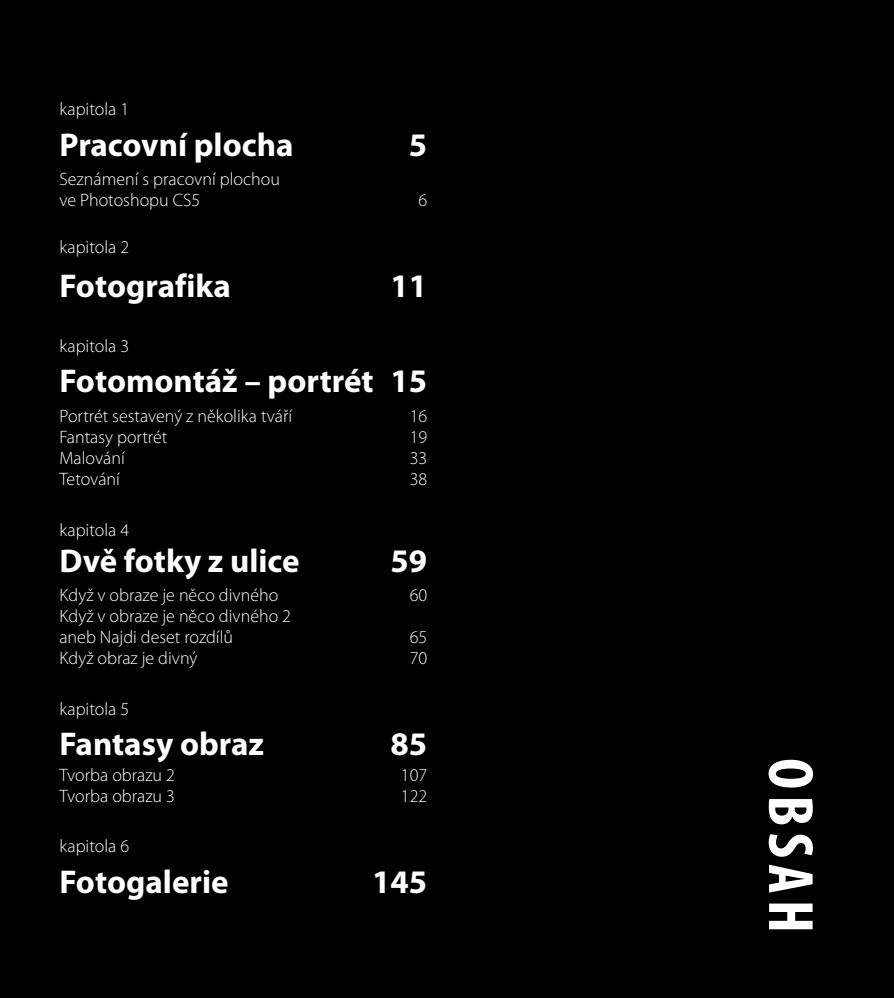
<style>
.page{position:relative;width:894px;height:998px;background:#fff}
.page>*{position:absolute;margin:0;border:0;box-sizing:border-box;transform-origin:0 0}
.t1{font:700 condensed 64.5px "Myriad Pro";letter-spacing:.095em;color:#fff}
.t2{font:700 33px "Myriad Pro";color:#fff}
.t3{font:300 18px/21px "Myriad Pro";color:#fff}
</style>
<div class="page">
<div style="left:0;top:0;width:893px;height:998px;background:#000"></div>
<p class="t3" style="left:59px;top:99px;width:71px">kapitola 1</p>
<h2 class="t2" style="left:59px;top:123px;width:235px">Pracovní plocha</h2>
<h2 class="t2" style="left:409px;top:123px;width:20px">5</h2>
<p class="t3" style="left:59px;top:169px;width:222px">Seznámení s pracovní plochou ve Photoshopu CS5</p>
<p class="t3" style="left:418px;top:190px;width:10px">6</p>
<p class="t3" style="left:59px;top:236px;width:71px">kapitola 2</p>
<h2 class="t2" style="left:59px;top:265px;width:173px">Fotografika</h2>
<h2 class="t2" style="left:390px;top:265px;width:38px">11</h2>
<p class="t3" style="left:59px;top:336px;width:71px">kapitola 3</p>
<h2 class="t2" style="left:59px;top:360px;width:369px">Fotomontáž – portrét 15</h2>
<p class="t3" style="left:59px;top:406px;width:234px">Portrét sestavený z několika tváří</p>
<p class="t3" style="left:409px;top:406px;width:19px">16</p>
<p class="t3" style="left:59px;top:427px;width:109px">Fantasy portrét</p>
<p class="t3" style="left:409px;top:427px;width:19px">19</p>
<p class="t3" style="left:59px;top:448px;width:67px">Malování</p>
<p class="t3" style="left:409px;top:448px;width:19px">33</p>
<p class="t3" style="left:59px;top:469px;width:62px">Tetování</p>
<p class="t3" style="left:409px;top:469px;width:19px">38</p>
<p class="t3" style="left:59px;top:520px;width:71px">kapitola 4</p>
<h2 class="t2" style="left:59px;top:539px;width:241px">Dvě fotky z ulice</h2>
<h2 class="t2" style="left:390px;top:539px;width:38px">59</h2>
<p class="t3" style="left:59px;top:585px;width:220px">Když v obraze je něco divného</p>
<p class="t3" style="left:409px;top:585px;width:19px">60</p>
<p class="t3" style="left:59px;top:606px;width:233px">Když v obraze je něco divného 2 aneb Najdi deset rozdílů</p>
<p class="t3" style="left:409px;top:627px;width:19px">65</p>
<p class="t3" style="left:59px;top:648px;width:139px">Když obraz je divný</p>
<p class="t3" style="left:409px;top:648px;width:19px">70</p>
<p class="t3" style="left:59px;top:699px;width:71px">kapitola 5</p>
<h2 class="t2" style="left:59px;top:723px;width:206px">Fantasy obraz</h2>
<h2 class="t2" style="left:390px;top:723px;width:38px">85</h2>
<p class="t3" style="left:59px;top:764px;width:117px">Tvorba obrazu 2</p>
<p class="t3" style="left:401px;top:764px;width:28px">107</p>
<p class="t3" style="left:59px;top:785px;width:117px">Tvorba obrazu 3</p>
<p class="t3" style="left:401px;top:785px;width:28px">122</p>
<p class="t3" style="left:59px;top:836px;width:71px">kapitola 6</p>
<h2 class="t2" style="left:59px;top:860px;width:170px">Fotogalerie</h2>
<h2 class="t2" style="left:372px;top:860px;width:56px">145</h2>
<h1 class="t1" style="left:830px;top:758px;width:176px;rotate:90deg">Obsah</h1>
</div>
